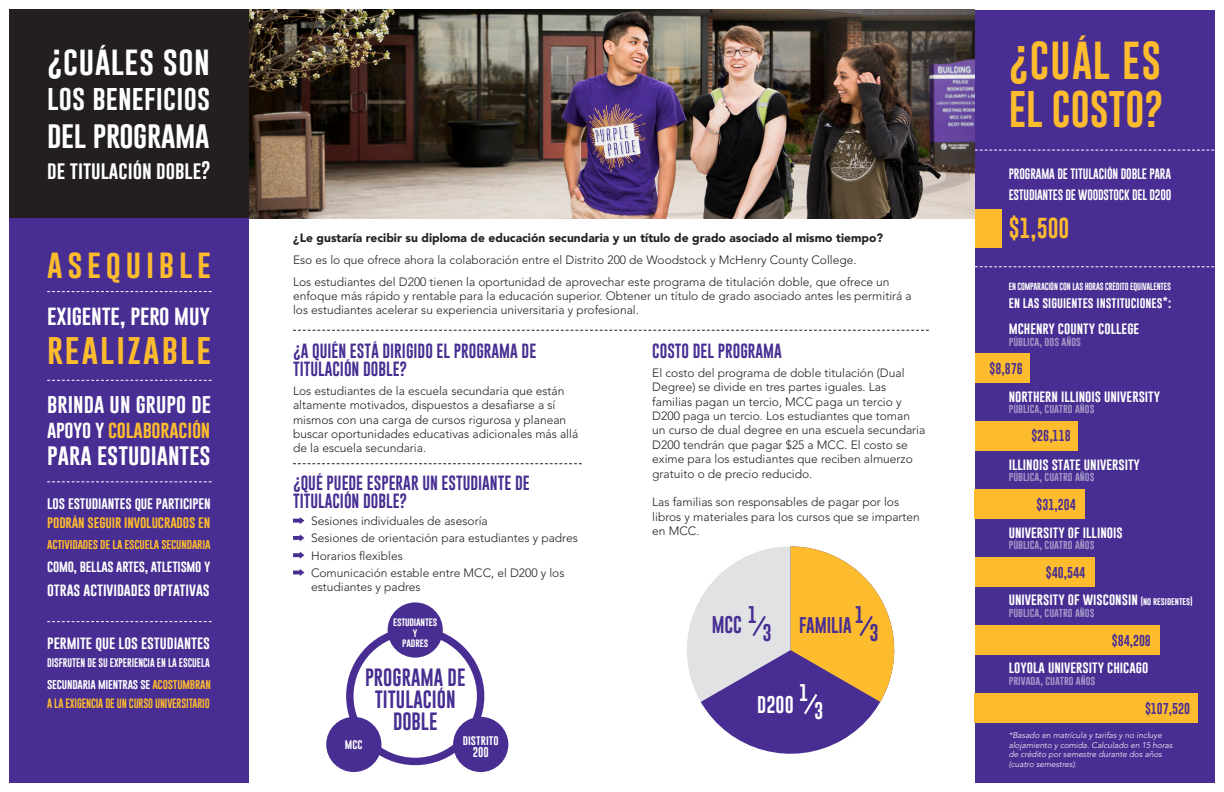
<style>
.page{position:relative;width:1224px;height:792px;background:#fff}
.page>*{position:absolute;margin:0;border:0;box-sizing:border-box;transform-origin:0 0}
.t1{font:39px "Gobold";letter-spacing:.03em;color:#fdbb2e}
.t2{font:37.6px "Gobold";color:#fdbb2e}
.t3{font:31.8px "Gobold";letter-spacing:.07em;color:#fdbb2e}
.t4{font:30px "Gobold";letter-spacing:.02em;color:#fff}
.t5{font:30px "Gobold";letter-spacing:.16em;color:#fdbb2e}
.t6{font:28px "Gobold";letter-spacing:-.01em;color:#fff}
.t7{font:26px "Gobold";letter-spacing:.01em;color:#fff}
.t8{font:22px "Gobold";color:#fff}
.t9{font:21.1px "Gobold";color:#fdbb2e}
.t10{font:20.5px "Gobold";letter-spacing:-.01em;color:#fff}
.t11{font:20px "Gobold";letter-spacing:.005em;color:#fff}
.t12{font:18.5px "Gobold";color:#fff}
.t13{font:18.3px/21.9px "Gobold";color:#482e92;text-align:center}
.t14{font:18px "Gobold";letter-spacing:-.01em;color:#fdbb2e}
.t15{font:17.6px "Gobold";color:#482e92}
.t16{font:17.6px "Gobold";color:#fff}
.t17{font:16.6px "Gobold";color:#482e92}
.t18{font:15px/18px "Gobold";color:#482e92}
.t19{font:13.5px "Gobold";letter-spacing:-.005em;color:#fff}
.t20{font:12.6px "Gobold";letter-spacing:-.01em;color:#fff}
.t21{font:12.5px "Gobold";letter-spacing:-.01em;color:#fdbb2e}
.t22{font:12.4px "Gobold";color:#fff}
.t23{font:12.3px "Gobold";letter-spacing:-.02em;color:#fff}
.t24{font:300 12px/14.4px "Avenir LT Std";color:#231f20}
.t25{font:900 12px "Avenir LT Std";color:#231f20}
.t26{font:11.5px "Gobold";color:#482e92}
.t27{font:11.5px "Gobold";color:#fff}
.t28{font:11px "Gobold";letter-spacing:-.02em;color:#fff}
.t29{font:10.6px "Gobold";letter-spacing:-.02em;color:#fdbb2e}
.t30{font:10.5px "Gobold";letter-spacing:-.02em;color:#fff}
.t31{font:10.3px "Gobold";color:#fff}
.t32{font:9.9px "Gobold";letter-spacing:-.02em;color:#fdbb2e}
.t33{font:9.5px "Gobold";color:#a497c8}
.t34{font:9.1px "Gobold";letter-spacing:-.005em;color:#fff}
.t35{font:8.9px/10.7px "Gobold";letter-spacing:-.02em;color:#fff;text-align:center}
.t36{font:italic 300 8.2px/9.9px "Avenir LT Std";color:#fff}
.t37{font:7.6px "Gobold";letter-spacing:-.02em;color:#fff}
.s1{color:#fff}
.s2{color:#fdbb2e}
.s3{font-size:8px}
</style>
<div class="page">
<img style="left:249px;top:10px;width:726px;height:208px">
<div style="left:975px;top:10px;width:239px;height:772px;background:#482e92"></div>
<div style="left:10px;top:10px;width:239px;height:208px;background:#231f20"></div>
<div style="left:10px;top:218px;width:239px;height:564px;background:#482e92"></div>
<svg style="left:47px;top:291px;width:165px;height:1px"></svg>
<svg style="left:47px;top:380px;width:165px;height:1px"></svg>
<svg style="left:47px;top:481px;width:165px;height:1px"></svg>
<svg style="left:47px;top:621px;width:165px;height:1px"></svg>
<svg style="left:975px;top:150px;width:239px;height:1px"></svg>
<svg style="left:975px;top:266px;width:239px;height:1px"></svg>
<div style="left:975px;top:209px;width:27px;height:38px;background:#fdbb2e"></div>
<svg style="left:293px;top:517px;width:11px;height:7px"></svg>
<svg style="left:293px;top:534px;width:11px;height:8px"></svg>
<svg style="left:293px;top:552px;width:11px;height:7px"></svg>
<svg style="left:293px;top:569px;width:11px;height:7px"></svg>
<svg style="left:293px;top:463px;width:289px;height:1px"></svg>
<svg style="left:293px;top:330px;width:636px;height:1px"></svg>
<div style="left:346px;top:627px;width:138px;height:138px;border:7px solid #482e92;border-radius:50%"></div>
<div style="left:388px;top:603px;width:54px;height:54px;background:#482e92;border-radius:50%"></div>
<div style="left:388px;top:602px;width:55px;height:56px;border:2px solid #482e92;border-radius:50%"></div>
<div style="left:454px;top:718px;width:53px;height:53px;background:#482e92;border-radius:50%"></div>
<div style="left:453px;top:717px;width:55px;height:55px;border:2px solid #482e92;border-radius:50%"></div>
<div style="left:327px;top:718px;width:54px;height:53px;background:#482e92;border-radius:50%"></div>
<div style="left:326px;top:717px;width:55px;height:55px;border:2px solid #482e92;border-radius:50%"></div>
<div style="left:975px;top:557px;width:119px;height:30px;background:#fdbb2e"></div>
<div style="left:975px;top:625px;width:185px;height:30px;background:#fdbb2e"></div>
<div style="left:975px;top:693px;width:223px;height:30px;background:#fdbb2e"></div>
<div style="left:975px;top:353px;width:54px;height:30px;background:#fdbb2e"></div>
<div style="left:975px;top:421px;width:103px;height:30px;background:#fdbb2e"></div>
<div style="left:975px;top:489px;width:110px;height:30px;background:#fdbb2e"></div>
<svg style="left:711px;top:644px;width:184px;height:110px;fill:#482e92"></svg>
<svg style="left:687px;top:546px;width:207px;height:171px"></svg>
<p class="t4" style="left:47px;top:41px;width:164px">¿cuáles son</p>
<p class="t7" style="left:47px;top:81px;width:164px">los beneficios</p>
<p class="t6" style="left:47px;top:117px;width:164px">del programa</p>
<p class="t12" style="left:47px;top:158px;width:165px">de titulación doble?</p>
<p class="t5" style="left:47px;top:244px;width:165px">asequible</p>
<p class="t10" style="left:47px;top:302px;width:164px">exigente, pero muy</p>
<p class="t3" style="left:47px;top:329px;width:165px">realizable</p>
<p class="t11" style="left:47px;top:391px;width:165px">brinda un grupo de</p>
<p class="t14" style="left:47px;top:418px;width:165px"><span class="s1">apoyo y</span> colaboración</p>
<p class="t8" style="left:47px;top:440px;width:165px">para estudiantes</p>
<p class="t20" style="left:47px;top:495px;width:165px">los estudiantes que participen</p>
<p class="t21" style="left:47px;top:514px;width:165px">podrán seguir involucrados en</p>
<p class="t29" style="left:47px;top:537px;width:165px">actividades de la escuela secundaria</p>
<p class="t23" style="left:47px;top:559px;width:165px">como, bellas artes, atletismo y</p>
<p class="t19" style="left:47px;top:581px;width:164px">otras actividades optativas</p>
<p class="t19" style="left:47px;top:634px;width:164px">permite que los estudiantes</p>
<p class="t34" style="left:47px;top:657px;width:164px">DISFRUTEN DE SU EXPERIENCIA EN LA ESCUELA</p>
<p class="t30" style="left:47px;top:678px;width:165px">secundaria mientras se <span class="s2">acostumbran</span></p>
<p class="t32" style="left:47px;top:697px;width:164px">A LA EXIGENCIA DE UN CURSO UNIVERSITARIO</p>
<p class="t1" style="left:1009px;top:36px;width:154px">¿CUÁL ES</p>
<p class="t2" style="left:1009px;top:85px;width:156px">EL COSTO?</p>
<p class="t25" style="left:293px;top:231px;width:591px">¿Le gustaría recibir su diploma de educación secundaria y un título de grado asociado al mismo tiempo?</p>
<p class="t24" style="left:293px;top:253px;width:565px">Eso es lo que ofrece ahora la colaboración entre el Distrito 200 de Woodstock y McHenry County College.</p>
<p class="t24" style="left:293px;top:274px;width:620px">Los estudiantes del D200 tienen la oportunidad de aprovechar este programa de titulación doble, que ofrece un enfoque más rápido y rentable para la educación superior. Obtener un título de grado asociado antes les permitirá a los estudiantes acelerar su experiencia universitaria y profesional.</p>
<p class="t18" style="left:293px;top:342px;width:245px">¿A QUIÉN ESTÁ DIRIGIDO EL PROGRAMA DE<br>TITULACIÓN DOBLE?</p>
<p class="t24" style="left:293px;top:384px;width:287px">Los estudiantes de la escuela secundaria que están altamente motivados, dispuestos a desafiarse a sí mismos con una carga de cursos rigurosa y planean buscar oportunidades educativas adicionales más allá de la escuela secundaria.</p>
<p class="t18" style="left:293px;top:474px;width:238px">¿QUÉ PUEDE ESPERAR UN ESTUDIANTE DE<br>TITULACIÓN DOBLE?</p>
<p class="t24" style="left:311px;top:514px;width:178px">Sesiones individuales de asesoría</p>
<p class="t24" style="left:311px;top:531px;width:268px">Sesiones de orientación para estudiantes y padres</p>
<p class="t24" style="left:311px;top:548px;width:93px">Horarios flexibles</p>
<p class="t24" style="left:311px;top:565px;width:255px">Comunicación estable entre MCC, el D200 y los estudiantes y padres</p>
<p class="t35" style="left:393px;top:616px;width:46px">estudiantes y</p>
<p class="t35" style="left:402px;top:638px;width:28px">padres</p>
<p class="t18" style="left:652px;top:342px;width:131px">COSTO DEL PROGRAMA</p>
<p class="t24" style="left:652px;top:366px;width:275px">El costo del programa de doble titulación (Dual Degree) se divide en tres partes iguales. Las familias pagan un tercio, MCC paga un tercio y D200 paga un tercio. Los estudiantes que toman un curso de dual degree en una escuela secundaria D200 tendrán que pagar $25 a MCC. El costo se exime para los estudiantes que reciben almuerzo gratuito o de precio reducido.</p>
<p class="t24" style="left:652px;top:495px;width:269px">Las familias son responsables de pagar por los libros y materiales para los cursos que se imparten en MCC.</p>
<p class="t15" style="left:748px;top:604px;width:11px">1</p>
<p class="t15" style="left:712px;top:614px;width:32px">MCC</p>
<p class="t15" style="left:763px;top:621px;width:11px">3</p>
<p class="t15" style="left:855px;top:604px;width:11px">1</p>
<p class="t17" style="left:799px;top:614px;width:54px">FAMILIA</p>
<p class="t15" style="left:870px;top:621px;width:11px">3</p>
<p class="t28" style="left:1009px;top:167px;width:164px">PROGRAMA DE TITULACIÓN DOBLE PARA</p>
<p class="t28" style="left:1009px;top:187px;width:164px">ESTUDIANTES DE WOODSTOCK DEL D200</p>
<p class="t9" style="left:1009px;top:214px;width:62px">$1,500</p>
<p class="t37" style="left:1009px;top:281px;width:164px">EN COMPARACIÓN CON LAS HORAS CRÉDITO EQUIVALENTES</p>
<p class="t27" style="left:1009px;top:295px;width:164px">en las siguientes instituciones*:</p>
<p class="t22" style="left:1009px;top:320px;width:132px">mchenry county college</p>
<p class="t33" style="left:1009px;top:335px;width:74px">pública, dos años</p>
<p class="t26" style="left:990px;top:361px;width:35px">$8,876</p>
<p class="t22" style="left:1009px;top:388px;width:153px">northern illinois university</p>
<p class="t33" style="left:1009px;top:403px;width:87px">pública, cuatro años</p>
<p class="t26" style="left:1031px;top:428px;width:41px">$26,118</p>
<p class="t22" style="left:1009px;top:456px;width:133px">illinois state university</p>
<p class="t33" style="left:1009px;top:471px;width:87px">pública, cuatro años</p>
<p class="t26" style="left:1037px;top:497px;width:41px">$31,204</p>
<p class="t22" style="left:1009px;top:524px;width:116px">university of illinois</p>
<p class="t33" style="left:1009px;top:538px;width:87px">pública, cuatro años</p>
<p class="t26" style="left:1046px;top:565px;width:41px">$40,544</p>
<p class="t22" style="left:1009px;top:592px;width:185px">university of wisconsin <span class="s3">(no residentes)</span></p>
<p class="t33" style="left:1009px;top:606px;width:87px">pública, cuatro años</p>
<p class="t26" style="left:1112px;top:633px;width:41px">$84,208</p>
<p class="t22" style="left:1009px;top:659px;width:141px">loyola university chicago</p>
<p class="t33" style="left:1009px;top:674px;width:88px">privada, cuatro años</p>
<p class="t13" style="left:365px;top:666px;width:102px">PROGRAMA DE</p>
<p class="t13" style="left:375px;top:688px;width:82px">TITULACIÓN<br>DOBLE</p>
<p class="t16" style="left:799px;top:682px;width:11px">1</p>
<p class="t16" style="left:757px;top:693px;width:38px">D200</p>
<p class="t26" style="left:1145px;top:701px;width:47px">$107,520</p>
<p class="t16" style="left:814px;top:699px;width:11px">3</p>
<p class="t31" style="left:345px;top:737px;width:19px">mcc</p>
<p class="t36" style="left:1009px;top:730px;width:165px">*Basado en matrícula y tarifas y no incluye alojamiento y comida. Calculado en 15 horas de crédito por semestre durante dos años (cuatro semestres).</p>
<p class="t31" style="left:463px;top:733px;width:37px">distrito</p>
<p class="t31" style="left:473px;top:745px;width:17px">200</p>
</div>
